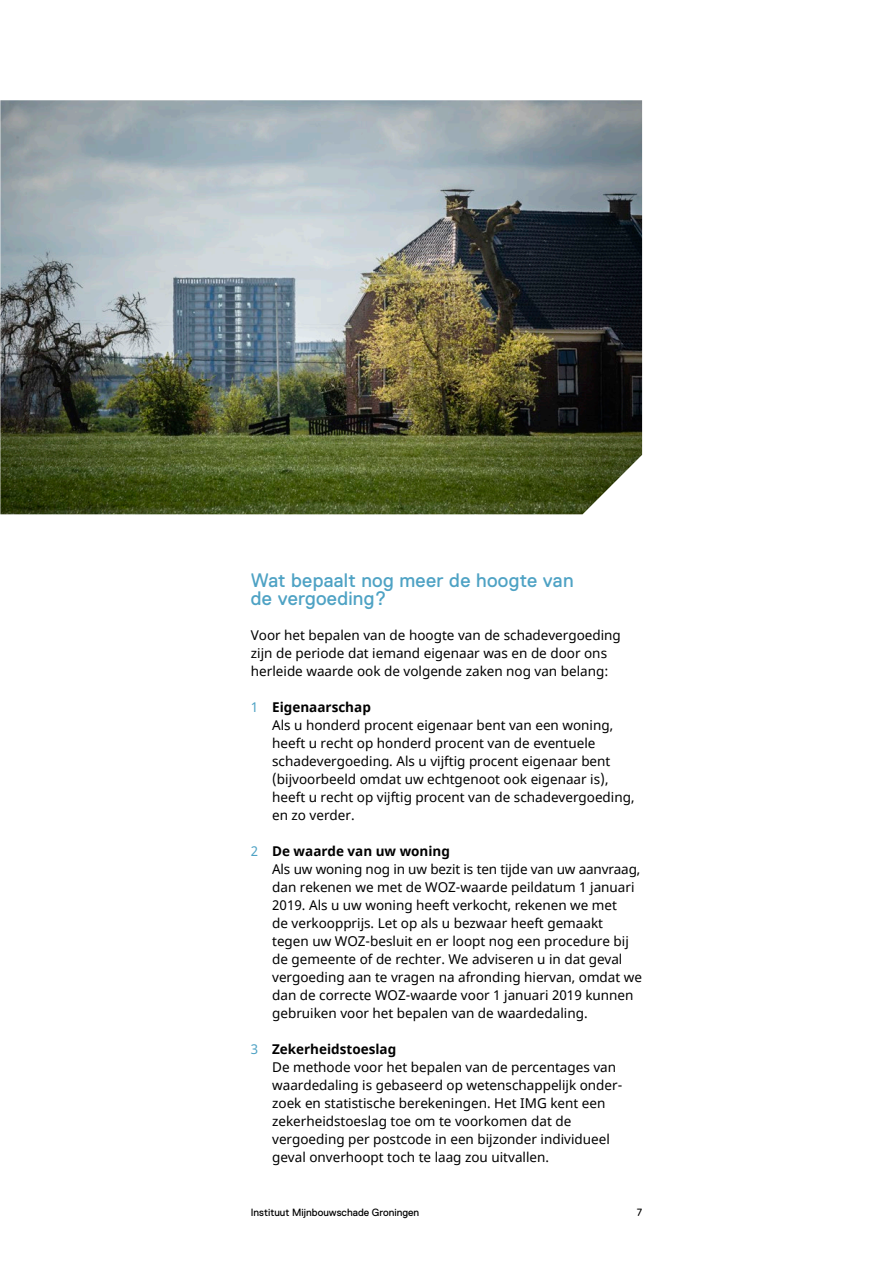
<style>
.page{position:relative;width:893px;height:1263px;background:#fff}
.page>*{position:absolute;margin:0;border:0;box-sizing:border-box;transform-origin:0 0}
.t1{font:19.5px/18px "Replica";letter-spacing:.015em;color:#4ea2c4}
.t2{font:13.5px/18px "Noto Sans";color:#000}
.t3{font:10.5px "Replica";color:#000}
.s1{color:#4ea2c4}
.s2{font-weight:700}
</style>
<div class="page">
<img style="left:0;top:100px;width:642px;height:414px">
<h1 class="t1" style="left:251px;top:571px;width:324px">Wat bepaalt nog meer de hoogte van de vergoeding?</h1>
<p class="t2" style="left:251px;top:627px;width:372px">Voor het bepalen van de hoogte van de schadevergoeding zijn de periode dat iemand eigenaar was en de door ons herleide waarde ook de volgende zaken nog van belang:</p>
<p class="t2" style="left:272px;top:699px;width:364px;text-indent:-21px"><span class="s1">1</span> <span class="s2">Eigenaarschap<br></span>Als u honderd procent eigenaar bent van een woning, heeft u recht op honderd procent van de eventuele schadevergoeding. Als u vijftig procent eigenaar bent (bijvoorbeeld omdat uw echtgenoot ook eigenaar is), heeft u recht op vijftig procent van de schadevergoeding, en zo verder.</p>
<p class="t2" style="left:272px;top:843px;width:371px;text-indent:-21px"><span class="s1">2</span> <span class="s2">De waarde van uw woning<br></span>Als uw woning nog in uw bezit is ten tijde van uw aanvraag, dan rekenen we met de WOZ-waarde peildatum 1 januari 2019. Als u uw woning heeft verkocht, rekenen we met<br>de verkoopprijs. Let op als u bezwaar heeft gemaakt tegen uw WOZ-besluit en er loopt nog een procedure bij de gemeente of de rechter. We adviseren u in dat geval vergoeding aan te vragen na afronding hiervan, omdat we dan de correcte WOZ-waarde voor 1 januari 2019 kunnen gebruiken voor het bepalen van de waardedaling.</p>
<p class="t2" style="left:272px;top:1041px;width:352px;text-indent:-21px"><span class="s1">3</span> <span class="s2">Zekerheidstoeslag<br></span>De methode voor het bepalen van de percentages van waardedaling is gebaseerd op wetenschappelijk onder&shy;zoek en statistische berekeningen. Het IMG kent een zekerheidstoeslag toe om te voorkomen dat de vergoeding per postcode in een bijzonder individueel geval onverhoopt toch te laag zou uitvallen.</p>
<p class="t3" style="left:251px;top:1207px;width:170px">Instituut Mijnbouwschade Groningen</p>
<p class="t3" style="left:637px;top:1207px;width:7px">7</p>
</div>
